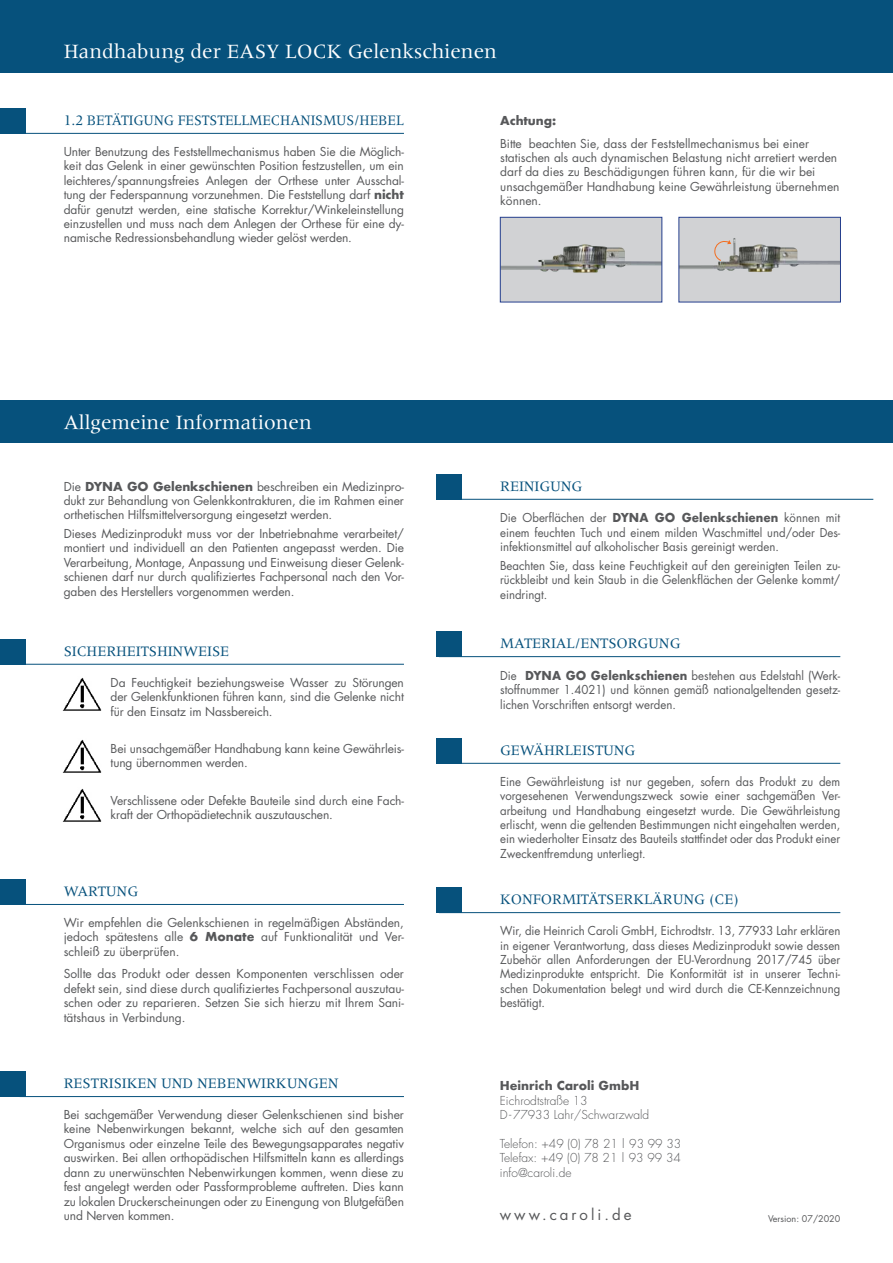
<style>
.page{position:relative;width:893px;height:1263px;background:#fff}
.page>*{position:absolute;margin:0;border:0;box-sizing:border-box;transform-origin:0 0}
.t1{font:21px "Meridien LT Std";color:#fff}
.t2{font:15px "Meridien LT Std";letter-spacing:-.01em;color:#06517c}
.t3{font:15px "Meridien LT Std";letter-spacing:-.01em;color:#06517c;scale:.95 1}
.t4{font:15px "Futura";letter-spacing:.2em;color:#57585a}
.t5{font:12px/14.4px "Futura";color:#57585a;text-align:justify}
.t6{font:12px/14.4px "Futura";color:#57585a;text-align:justify;scale:.95 1}
.t7{font:300 12px/14.4px "Futura";color:#57585a}
.t8{font:700 12px "Futura";color:#57585a}
.t9{font:9px "Futura";color:#57585a}
.s1{font-weight:700}
</style>
<div class="page">
<div style="left:0;top:400px;width:893px;height:43px;background:#06517c"></div>
<div style="left:0;top:1071px;width:26px;height:26px;background:#06517c"></div>
<hr style="left:20px;top:1096px;width:384px;height:1px;background:#06517c">
<div style="left:0;top:879px;width:26px;height:26px;background:#06517c"></div>
<hr style="left:20px;top:904px;width:384px;height:1px;background:#06517c">
<div style="left:436px;top:474px;width:26px;height:26px;background:#06517c"></div>
<hr style="left:439px;top:499px;width:434px;height:1px;background:#06517c">
<div style="left:436px;top:631px;width:26px;height:26px;background:#06517c"></div>
<hr style="left:439px;top:656px;width:401px;height:1px;background:#06517c">
<div style="left:436px;top:738px;width:26px;height:26px;background:#06517c"></div>
<hr style="left:439px;top:763px;width:401px;height:1px;background:#06517c">
<div style="left:436px;top:887px;width:26px;height:26px;background:#06517c"></div>
<hr style="left:439px;top:912px;width:401px;height:1px;background:#06517c">
<div style="left:0;top:639px;width:26px;height:26px;background:#06517c"></div>
<hr style="left:20px;top:664px;width:384px;height:1px;background:#06517c">
<img style="left:62px;top:677px;width:40px;height:34px">
<img style="left:62px;top:739px;width:40px;height:34px">
<img style="left:62px;top:788px;width:40px;height:34px">
<div style="left:0;top:108px;width:26px;height:26px;background:#06517c"></div>
<hr style="left:20px;top:133px;width:384px;height:1px;background:#06517c">
<div style="left:0;top:0;width:893px;height:72px;background:#06517c"></div>
<div style="left:500px;top:217px;width:162px;height:85px;background:#d1d2d4"></div>
<img style="left:502px;top:244px;width:158px;height:29px">
<div style="left:500px;top:217px;width:162px;height:85px;border:1px solid #253f8e"></div>
<div style="left:679px;top:217px;width:161px;height:85px;background:#d1d2d4"></div>
<img style="left:681px;top:238px;width:158px;height:34px">
<div style="left:679px;top:217px;width:162px;height:85px;border:1px solid #253f8e"></div>
<svg style="left:713px;top:240px;width:18px;height:22px"></svg>
<h1 class="t1" style="left:64px;top:40px;width:435px">Handhabung der EASY LOCK Gelenkschienen</h1>
<p class="t3" style="left:64px;top:112px;width:360px">1.2 BETÄTIGUNG FESTSTELLMECHANISMUS/HEBEL</p>
<p class="t5" style="left:64px;top:144px;width:342px">Unter Benutzung des Feststellmechanismus haben Sie die Möglich&shy;keit das Gelenk in einer gewünschten Position festzustellen, um ein leichteres/spannungsfreies Anlegen der Orthese unter Ausschal&shy;tung der Federspannung vorzunehmen. Die Feststellung darf <span class="s1">nicht </span>dafür genutzt werden, eine statische Korrektur/Winkeleinstellung einzustellen und muss nach dem Anlegen der Orthese für eine dy&shy;namische Redressionsbehandlung wieder gelöst werden.</p>
<h1 class="t1" style="left:64px;top:410px;width:250px">Allgemeine Informationen</h1>
<p class="t5" style="left:64px;top:479px;width:342px">Die <span class="s1">DYNA GO Gelenkschienen</span> beschreiben ein Medizinpro&shy;dukt zur Behandlung von Gelenkkontrakturen, die im Rahmen einer orthetischen Hilfsmittelversorgung eingesetzt werden.</p>
<p class="t5" style="left:64px;top:526px;width:342px">Dieses Medizinprodukt muss vor der Inbetriebnahme verarbeitet/ montiert und individuell an den Patienten angepasst werden. Die Verarbeitung, Montage, Anpassung und Einweisung dieser Gelenk&shy;schienen darf nur durch qualifiziertes Fachpersonal nach den Vor&shy;gaben des Herstellers vorgenommen werden.</p>
<p class="t2" style="left:64px;top:643px;width:167px">SICHERHEITSHINWEISE</p>
<p class="t5" style="left:111px;top:675px;width:295px">Da Feuchtigkeit beziehungsweise Wasser zu Störungen der Gelenkfunktionen führen kann, sind die Gelenke nicht für den Einsatz im Nassbereich.</p>
<p class="t5" style="left:111px;top:741px;width:295px">Bei unsachgemäßer Handhabung kann keine Gewährleis&shy;tung übernommen werden.</p>
<p class="t5" style="left:111px;top:793px;width:295px">Verschlissene oder Defekte Bauteile sind durch eine Fach&shy;kraft der Orthopädietechnik auszutauschen.</p>
<p class="t2" style="left:64px;top:883px;width:76px">WARTUNG</p>
<p class="t5" style="left:64px;top:915px;width:342px">Wir empfehlen die Gelenkschienen in regelmäßigen Abständen, jedoch spätestens alle <span class="s1">6 Monate</span> auf Funktionalität und Ver&shy;schleiß zu überprüfen.</p>
<p class="t5" style="left:64px;top:967px;width:342px">Sollte das Produkt oder dessen Komponenten verschlissen oder defekt sein, sind diese durch qualifiziertes Fachpersonal auszutau&shy;schen oder zu reparieren. Setzen Sie sich hierzu mit Ihrem Sani&shy;tätshaus in Verbindung.</p>
<p class="t2" style="left:64px;top:1075px;width:276px">RESTRISIKEN UND NEBENWIRKUNGEN</p>
<p class="t5" style="left:64px;top:1107px;width:342px">Bei sachgemäßer Verwendung dieser Gelenkschienen sind bisher keine Nebenwirkungen bekannt, welche sich auf den gesamten Organismus oder einzelne Teile des Bewegungsapparates negativ auswirken. Bei allen orthopädischen Hilfsmitteln kann es allerdings dann zu unerwünschten Nebenwirkungen kommen, wenn diese zu fest angelegt werden oder Passformprobleme auftreten. Dies kann zu lokalen Druckerscheinungen oder zu Einengung von Blutgefäßen und Nerven kommen.</p>
<p class="t8" style="left:500px;top:111px;width:57px">Achtung:</p>
<p class="t5" style="left:500px;top:136px;width:341px;text-align:left">Bitte beachten Sie, dass der Feststellmechanismus bei einer statischen als auch dynamischen Belastung nicht arretiert werden darf da dies zu Beschädigungen führen kann, für die wir bei unsachgemäßer Handhabung keine Gewährleistung übernehmen können.</p>
<p class="t2" style="left:500px;top:478px;width:84px">REINIGUNG</p>
<p class="t6" style="left:500px;top:511px;width:360px">Die Oberflächen der <span class="s1">DYNA GO Gelenkschienen</span> können mit einem feuchten Tuch und einem milden Waschmittel und/oder Des&shy;infektionsmittel auf alkoholischer Basis gereinigt werden.</p>
<p class="t6" style="left:500px;top:558px;width:360px">Beachten Sie, dass keine Feuchtigkeit auf den gereinigten Teilen zu&shy;rückbleibt und kein Staub in die Gelenkflächen der Gelenke kommt/ eindringt.</p>
<p class="t2" style="left:500px;top:635px;width:182px">MATERIAL/ENTSORGUNG</p>
<p class="t6" style="left:500px;top:668px;width:360px">Die <span class="s1">DYNA GO Gelenkschienen</span> bestehen aus Edelstahl (Werk&shy;stoffnummer 1.4021) und können gemäß nationalgeltenden gesetz&shy;lichen Vorschriften entsorgt werden.</p>
<p class="t2" style="left:500px;top:742px;width:137px">GEWÄHRLEISTUNG</p>
<p class="t6" style="left:500px;top:774px;width:360px">Eine Gewährleistung ist nur gegeben, sofern das Produkt zu dem vorgesehenen Verwendungszweck sowie einer sachgemäßen Ver&shy;arbeitung und Handhabung eingesetzt wurde. Die Gewährleistung erlischt, wenn die geltenden Bestimmungen nicht eingehalten werden, ein wiederholter Einsatz des Bauteils stattfindet oder das Produkt einer Zweckentfremdung unterliegt.</p>
<p class="t2" style="left:500px;top:891px;width:241px">KONFORMITÄTSERKLÄRUNG (CE)</p>
<p class="t6" style="left:500px;top:923px;width:360px">Wir, die Heinrich Caroli GmbH, Eichrodtstr. 13, 77933 Lahr erklären in eigener Verantwortung, dass dieses Medizinprodukt sowie dessen Zubehör allen Anforderungen der EU-Verordnung 2017/745 über Medizinprodukte entspricht. Die Konformität ist in unserer Techni&shy;schen Dokumentation belegt und wird durch die CE-Kennzeichnung bestätigt.</p>
<p class="t8" style="left:500px;top:1077px;width:141px">Heinrich Caroli GmbH</p>
<p class="t7" style="left:500px;top:1093px;width:151px">Eichrodtstraße 13<br>D-77933 Lahr/Schwarzwald</p>
<p class="t7" style="left:500px;top:1136px;width:183px;text-align:justify">Telefon: +49 (0) 78 21 | 93 99 33<br>Telefax: +49 (0) 78 21 | 93 99 34 info@caroli.de</p>
<p class="t4" style="left:500px;top:1204px;width:133px">www.caroli.de</p>
<p class="t9" style="left:768px;top:1212px;width:74px">Version: 07/2020</p>
</div>
